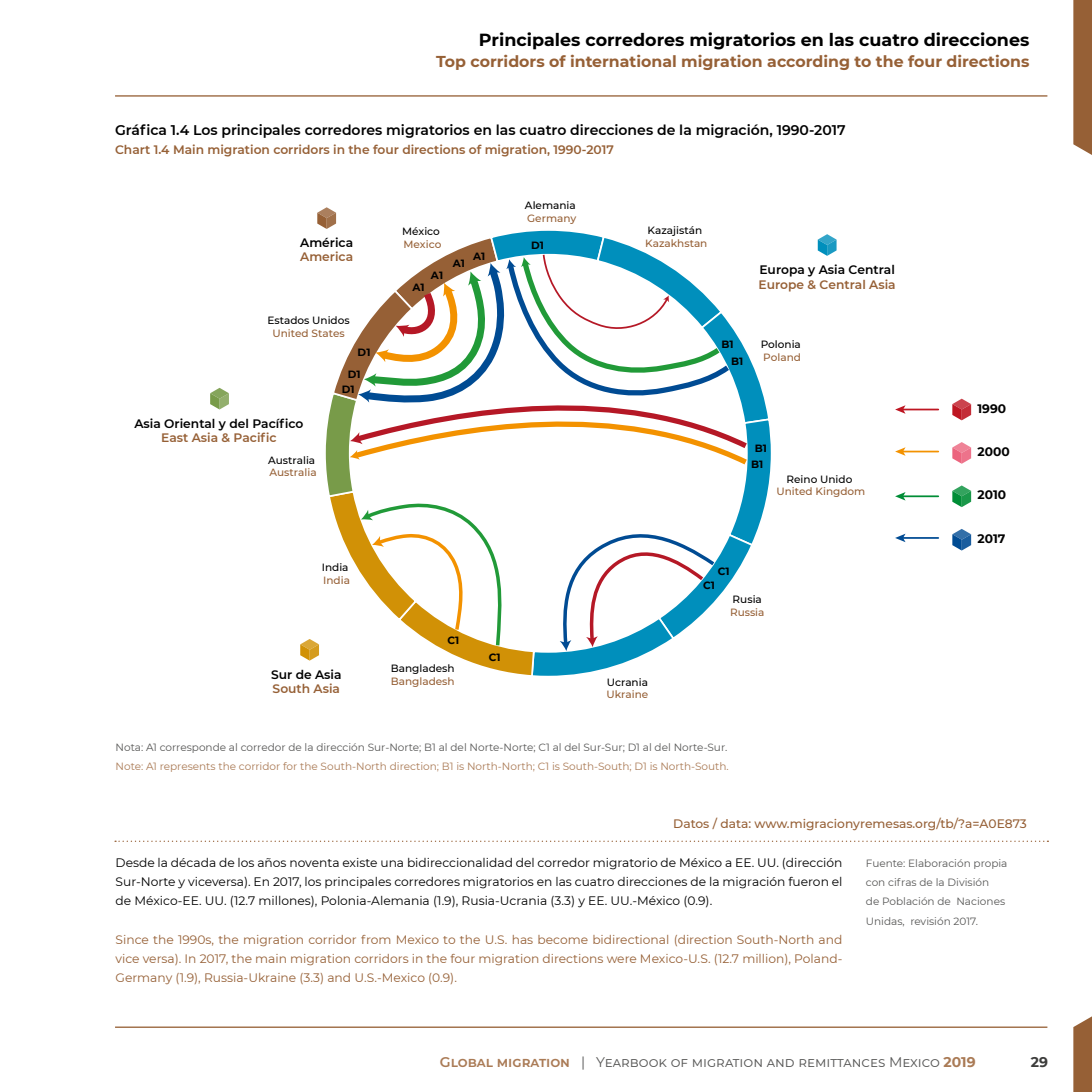
<style>
.page{position:relative;width:1092px;height:1092px;background:#fff}
.page>*{position:absolute;margin:0;border:0;box-sizing:border-box;transform-origin:0 0}
.t1{font:700 17.5px "Montserrat";color:#000}
.t2{font:700 15.75px "Montserrat";color:#966036}
.t3{font:600 14px "Montserrat";color:#000}
.t4{font:14px "Montserrat";color:#575756}
.t5{font:700 14px "Montserrat";color:#3c3c3b}
.t6{font:12.25px/19.2px "Montserrat";color:#000;text-align:justify}
.t7{font:12.25px/19.2px "Montserrat";color:#966036;text-align:justify}
.t8{font:600 12.25px "Montserrat";color:#966036}
.t9{font:600 12.25px "Montserrat";color:#000}
.t10{font:500 12.25px "Montserrat";color:#966036}
.t11{font:700 12.25px "Montserrat";color:#000}
.t12{font:10.5px/19.2px "Montserrat";color:#575756}
.t13{font:10.5px "Montserrat";color:#aa7b56}
.t14{font:500 10.5px "Montserrat";color:#966036}
.t15{font:500 10.5px "Montserrat";color:#000}
.t16{font:700 10.5px/17px "Montserrat";color:#000}
.s1{font-weight:600;color:#aa7b56}
.s2{font-weight:700;color:#aa7b56}
</style>
<div class="page">
<svg style="left:115px;top:840px;width:933px;height:1px"></svg>
<hr style="left:115px;top:1026px;width:932px;height:1px;background:#966036">
<hr style="left:115px;top:95px;width:932px;height:2px;background:#966036">
<svg style="left:1073px;top:0;width:18px;height:155px"></svg>
<svg style="left:1073px;top:1017px;width:18px;height:74px"></svg>
<svg style="left:817px;top:234px;width:19px;height:22px"></svg>
<svg style="left:952px;top:442px;width:19px;height:21px"></svg>
<svg style="left:300px;top:207px;width:471px;height:469px"></svg>
<svg style="left:952px;top:398px;width:19px;height:22px"></svg>
<svg style="left:952px;top:485px;width:19px;height:22px"></svg>
<svg style="left:952px;top:529px;width:19px;height:21px"></svg>
<svg style="left:210px;top:388px;width:19px;height:21px"></svg>
<hr style="left:902px;top:408px;width:36px;height:2px;background:#be1622">
<svg style="left:895px;top:405px;width:10px;height:9px"></svg>
<hr style="left:902px;top:450px;width:36px;height:2px;background:#f39200">
<svg style="left:895px;top:447px;width:10px;height:9px"></svg>
<hr style="left:902px;top:495px;width:36px;height:2px;background:#008d36">
<svg style="left:895px;top:492px;width:10px;height:8px"></svg>
<hr style="left:902px;top:537px;width:36px;height:2px;background:#004b93">
<svg style="left:895px;top:534px;width:10px;height:8px"></svg>
<h1 class="t1" style="left:479px;top:27px;width:552px">Principales corredores migratorios en las cuatro direcciones</h1>
<p class="t2" style="left:436px;top:50px;width:595px">Top corridors of international migration according to the four directions</p>
<p class="t3" style="left:115px;top:120px;width:732px">Gráfica 1.4 Los principales corredores migratorios en las cuatro direcciones de la migración, 1990-2017</p>
<p class="t8" style="left:115px;top:141px;width:500px">Chart 1.4 Main migration corridors in the four directions of migration, 1990-2017</p>
<p class="t9" style="left:300px;top:234px;width:54px">América</p>
<p class="t8" style="left:300px;top:248px;width:54px">America</p>
<p class="t15" style="left:267px;top:313px;width:84px">Estados Unidos</p>
<p class="t14" style="left:272px;top:326px;width:74px">United States</p>
<p class="t9" style="left:134px;top:414px;width:170px">Asia Oriental y del Pacífico</p>
<p class="t8" style="left:161px;top:429px;width:117px">East Asia &amp; Pacific</p>
<p class="t15" style="left:268px;top:452px;width:49px">Australia</p>
<p class="t14" style="left:269px;top:465px;width:49px">Australia</p>
<p class="t16" style="left:348px;top:340px;width:24px;line-height:22.2px;text-indent:10px">D1<br>D1</p>
<p class="t16" style="left:342px;top:380px;width:14px">D1</p>
<p class="t15" style="left:402px;top:224px;width:39px">México</p>
<p class="t14" style="left:403px;top:237px;width:39px">Mexico</p>
<p class="t16" style="left:412px;top:278px;width:14px">A1</p>
<p class="t16" style="left:431px;top:266px;width:14px">A1</p>
<p class="t16" style="left:453px;top:254px;width:14px">A1</p>
<p class="t16" style="left:473px;top:247px;width:14px">A1</p>
<p class="t15" style="left:525px;top:198px;width:52px">Alemania</p>
<p class="t14" style="left:527px;top:210px;width:51px">Germany</p>
<p class="t16" style="left:531px;top:236px;width:14px">D1</p>
<p class="t15" style="left:322px;top:560px;width:28px">India</p>
<p class="t14" style="left:323px;top:573px;width:28px">India</p>
<p class="t9" style="left:271px;top:665px;width:72px">Sur de Asia</p>
<p class="t8" style="left:272px;top:680px;width:69px">South Asia</p>
<p class="t16" style="left:447px;top:631px;width:13px">C1</p>
<p class="t15" style="left:391px;top:661px;width:65px">Bangladesh</p>
<p class="t14" style="left:391px;top:673px;width:65px">Bangladesh</p>
<p class="t16" style="left:489px;top:647px;width:13px">C1</p>
<p class="t15" style="left:647px;top:223px;width:56px">Kazajistán</p>
<p class="t14" style="left:645px;top:235px;width:64px">Kazakhstan</p>
<p class="t9" style="left:759px;top:261px;width:137px">Europa y Asia Central</p>
<p class="t8" style="left:758px;top:276px;width:139px">Europe &amp; Central Asia</p>
<p class="t16" style="left:731px;top:335px;width:14px;text-indent:-10px">B1<br>B1</p>
<p class="t15" style="left:760px;top:337px;width:42px">Polonia</p>
<p class="t14" style="left:763px;top:350px;width:39px">Poland</p>
<p class="t16" style="left:754px;top:439px;width:14px">B1</p>
<p class="t16" style="left:751px;top:455px;width:14px">B1</p>
<p class="t15" style="left:786px;top:471px;width:67px">Reino Unido</p>
<p class="t14" style="left:776px;top:484px;width:90px">United Kingdom</p>
<p class="t16" style="left:717px;top:562px;width:13px">C1</p>
<p class="t16" style="left:703px;top:576px;width:13px">C1</p>
<p class="t15" style="left:606px;top:674px;width:43px">Ucrania</p>
<p class="t14" style="left:606px;top:687px;width:43px">Ukraine</p>
<p class="t15" style="left:732px;top:592px;width:31px">Rusia</p>
<p class="t14" style="left:730px;top:605px;width:36px">Russia</p>
<p class="t12" style="left:116px;top:737px;width:613px">Nota: A1 corresponde al corredor de la dirección Sur-Norte; B1 al del Norte-Norte; C1 al del Sur-Sur; D1 al del Norte-Sur.</p>
<p class="t13" style="left:116px;top:759px;width:614px">Note: A1 represents the corridor for the South-North direction; B1 is North-North; C1 is South-South; D1 is North-South.</p>
<p class="t11" style="left:977px;top:400px;width:30px">1990</p>
<p class="t11" style="left:977px;top:443px;width:34px">2000</p>
<p class="t11" style="left:977px;top:486px;width:30px">2010</p>
<p class="t11" style="left:977px;top:529px;width:29px">2017</p>
<p class="t10" style="left:673px;top:815px;width:355px">Datos / data: www.migracionyremesas.org/tb/?a=A0E873</p>
<p class="t12" style="left:865px;top:853px;width:143px">Fuente: Elaboración propia con cifras de la División<br>de Población de Naciones<br>Unidas, revisión 2017.</p>
<p class="t6" style="left:116px;top:852px;width:728px">Desde la década de los años noventa existe una bidireccionalidad del corredor migratorio de México a EE. UU. (dirección Sur-Norte y viceversa). En 2017, los principales corredores migratorios en las cuatro direcciones de la migración fueron el de México-EE. UU. (12.7 millones), Polonia-Alemania (1.9), Rusia-Ucrania (3.3) y EE. UU.-México (0.9).</p>
<p class="t7" style="left:116px;top:929px;width:728px">Since the 1990s, the migration corridor from Mexico to the U.S. has become bidirectional (direction South-North and vice versa). In 2017, the main migration corridors in the four migration directions were Mexico-U.S. (12.7 million), Poland-Germany (1.9), Russia-Ukraine (3.3) and U.S.-Mexico (0.9).</p>
<p class="t4" style="left:440px;top:1051px;width:537px"><span class="s1">Global migration</span> | Yearbook of migration and remittances Mexico <span class="s2">2019</span></p>
<p class="t5" style="left:1030px;top:1051px;width:19px">29</p>
</div>
